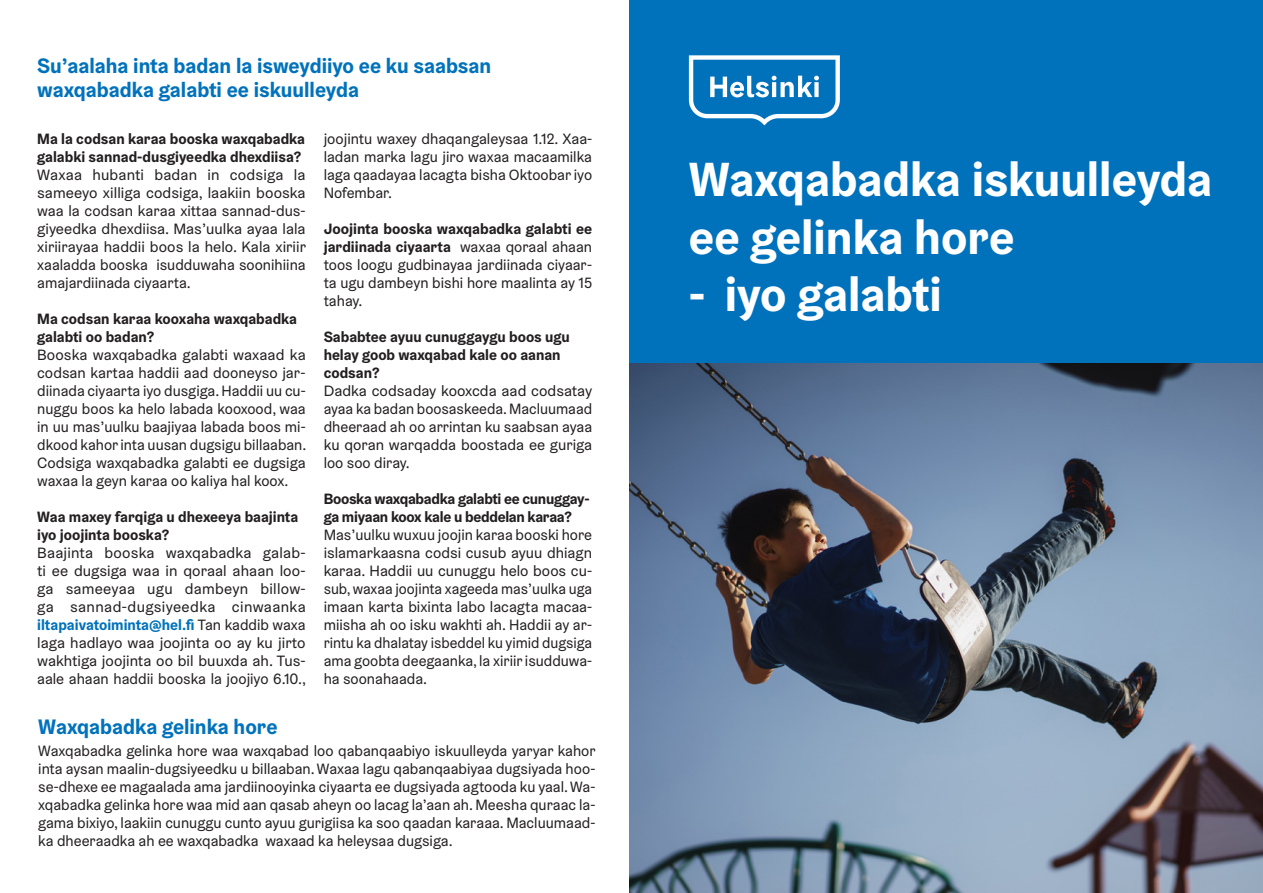
<style>
.page{position:relative;width:1263px;height:893px;background:#fff}
.page>*{position:absolute;margin:0;border:0;box-sizing:border-box;transform-origin:0 0}
.leipis{font:700 48px/57.6px "Helsinki Grotesk";color:#fff}
.otsikko2{font:700 21px/24px "Helsinki Grotesk";color:#0072bc}
.Leipis_Helsinki_Grts{font:15px/18px "Helsinki Grotesk";color:#231f20;text-align:justify}
.Leipis_Helsinki_Grts-2{font:700 15px/18px "Helsinki Grotesk";color:#231f20}
.Leipis_Helsinki_Grts-3{font:700 15px/18px "Helsinki Grotesk";letter-spacing:-.02em;color:#231f20}
.s1{font-weight:700;color:#0072bc}
.s2{font-weight:700}
</style>
<div class="page">
<img style="left:629px;top:363px;width:634px;height:530px">
<div style="left:629px;top:0;width:634px;height:363px;background:#0072bc"></div>
<svg style="left:689px;top:55px;width:151px;height:70px"></svg>
<p class="otsikko2" style="left:37px;top:53px;width:455px">Su’aalaha inta badan la isweydiiyo ee ku saabsan waxqabadka galabti ee iskuulleyda</p>
<p class="Leipis_Helsinki_Grts-2" style="left:37px;top:130px;width:269px">Ma la codsan karaa booska waxqabadka galabki sannad-dusgiyeedka dhexdiisa?</p>
<p class="Leipis_Helsinki_Grts" style="left:37px;top:166px;width:270px">Waxaa hubanti badan in codsiga la sameeyo xilliga codsiga, laakiin booska waa la codsan karaa xittaa sannad-dus&shy;giyeedka dhexdiisa. Mas’uulka ayaa lala xiriirayaa haddii boos la helo. Kala xiriir xaaladda booska isudduwaha soonihiina amajardiinada ciyaarta.</p>
<p class="Leipis_Helsinki_Grts-2" style="left:37px;top:310px;width:261px">Ma codsan karaa kooxaha waxqabadka galabti oo badan?</p>
<p class="Leipis_Helsinki_Grts" style="left:37px;top:346px;width:271px">Booska waxqabadka galabti waxaad ka codsan kartaa haddii aad dooneyso jar&shy;diinada ciyaarta iyo dusgiga. Haddii uu cu&shy;nuggu boos ka helo labada kooxood, waa in uu mas’uulku baajiyaa labada boos mi&shy;dkood kahor inta uusan dugsigu billaaban.<br>Codsiga waxqabadka galabti ee dugsiga waxaa la geyn karaa oo kaliya hal koox.</p>
<p class="Leipis_Helsinki_Grts-2" style="left:37px;top:508px;width:263px">Waa maxey farqiga u dhexeeya baajinta iyo joojinta booska?</p>
<p class="Leipis_Helsinki_Grts" style="left:37px;top:544px;width:271px">Baajinta booska waxqabadka galab&shy;ti ee dugsiga waa in qoraal ahaan loo&shy;ga sameeyaa ugu dambeyn billow&shy;ga sannad-dugsiyeedka cinwaanka <span class="s1">iltapaivatoiminta@hel.fi</span> Tan kaddib waxa laga hadlayo waa joojinta oo ay ku jirto wakhtiga joojinta oo bil buuxda ah. Tus&shy;aale ahaan haddii booska la joojiyo 6.10.,</p>
<p class="Leipis_Helsinki_Grts" style="left:324px;top:130px;width:270px">joojintu waxey dhaqangaleysaa 1.12. Xaa&shy;ladan marka lagu jiro waxaa macaamilka laga qaadayaa lacagta bisha Oktoobar iyo Nofembar.</p>
<p class="Leipis_Helsinki_Grts" style="left:324px;top:220px;width:270px"><span class="s2">Joojinta booska waxqabadka galabti ee jardiinada ciyaarta</span> waxaa qoraal ahaan toos loogu gudbinayaa jardiinada ciyaar&shy;ta ugu dambeyn bishi hore maalinta ay 15 tahay.</p>
<p class="Leipis_Helsinki_Grts-2" style="left:324px;top:328px;width:248px">Sababtee ayuu cunuggaygu boos ugu helay goob waxqabad kale oo aanan codsan?</p>
<p class="Leipis_Helsinki_Grts" style="left:324px;top:382px;width:270px">Dadka codsaday kooxcda aad codsatay ayaa ka badan boosaskeeda. Macluumaad dheeraad ah oo arrintan ku saabsan ayaa ku qoran warqadda boostada ee guriga loo soo diray.</p>
<p class="Leipis_Helsinki_Grts-3" style="left:324px;top:490px;width:267px">Booska waxqabadka galabti ee cunuggay&shy;ga miyaan koox kale u beddelan karaa?</p>
<p class="Leipis_Helsinki_Grts" style="left:324px;top:526px;width:270px">Mas’uulku wuxuu joojin karaa booski hore islamarkaasna codsi cusub ayuu dhiagn karaa. Haddii uu cunuggu helo boos cu&shy;sub, waxaa joojinta xageeda mas’uulka uga imaan karta bixinta labo lacagta macaa&shy;miisha ah oo isku wakhti ah. Haddii ay ar&shy;rintu ka dhalatay isbeddel ku yimid dugsiga ama goobta deegaanka, la xiriir isudduwa&shy;ha soonahaada.</p>
<p class="otsikko2" style="left:38px;top:714px;width:241px">Waxqabadka gelinka hore</p>
<p class="Leipis_Helsinki_Grts" style="left:38px;top:742px;width:559px">Waxqabadka gelinka hore waa waxqabad loo qabanqaabiyo iskuulleyda yaryar kahor inta aysan maalin-dugsiyeedku u billaaban. Waxaa lagu qabanqaabiyaa dugsiyada hoo&shy;se-dhexe ee magaalada ama jardiinooyinka ciyaarta ee dugsiyada agtooda ku yaal. Wa&shy;xqabadka gelinka hore waa mid aan qasab aheyn oo lacag la’aan ah. Meesha quraac la&shy;gama bixiyo, laakiin cunuggu cunto ayuu gurigiisa ka soo qaadan karaaa. Macluumaad&shy;ka dheeraadka ah ee waxqabadka waxaad ka heleysaa dugsiga.</p>
<p class="leipis" style="left:689px;top:150px;width:525px">Waxqabadka iskuulleyda ee gelinka hore</p>
<p class="leipis" style="left:689px;top:265px;width:255px">- iyo galabti</p>
</div>
